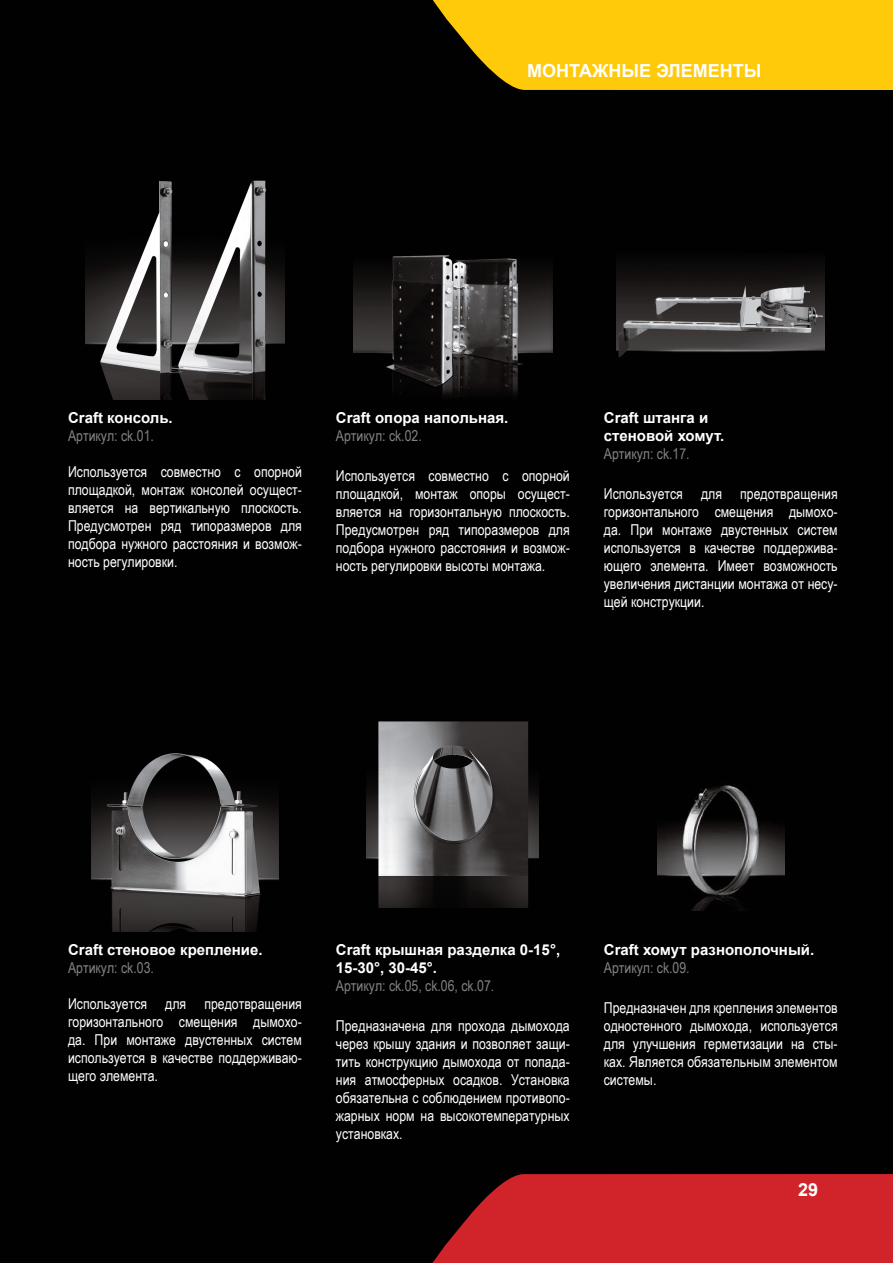
<style>
.page{position:relative;width:893px;height:1263px;background:#010101}
.page>*{position:absolute;margin:0;border:0;box-sizing:border-box;transform-origin:0 0}
.t1{font:700 18px "Arial";color:#fff}
.t2{font:15px/18px "Arial Narrow";color:#fff;text-align:justify}
.t3{font:700 15px/18px "Arial";color:#fff}
.t4{font:15px "Arial Narrow";color:#808285}
</style>
<div class="page">
<svg style="left:433px;top:0;width:460px;height:90px"></svg>
<img style="left:85px;top:180px;width:199px;height:220px">
<img style="left:353px;top:255px;width:199px;height:141px">
<img style="left:616px;top:261px;width:209px;height:96px">
<img style="left:92px;top:753px;width:186px;height:178px">
<img style="left:367px;top:721px;width:172px;height:187px">
<img style="left:657px;top:785px;width:127px;height:125px">
<svg style="left:432px;top:1174px;width:461px;height:89px"></svg>
<p class="t1" style="left:527px;top:59px;width:236px">МОНТАЖНЫЕ ЭЛЕМЕНТЫ</p>
<p class="t3" style="left:68px;top:410px;width:106px">Сraft консоль.</p>
<p class="t4" style="left:68px;top:425px;width:87px">Артикул: ck.01.</p>
<p class="t2" style="left:68px;top:463px;width:235px">Используется совместно с опорной площадкой, монтаж консолей осущест&shy;вляется на вертикальную плоскость.<br>Предусмотрен ряд типоразмеров для подбора нужного расстояния и возмож&shy;ность регулировки.</p>
<p class="t3" style="left:336px;top:410px;width:174px">Craft опора напольная.</p>
<p class="t4" style="left:336px;top:425px;width:87px">Артикул: ck.02.</p>
<p class="t2" style="left:336px;top:466px;width:235px">Используется совместно с опорной площадкой, монтаж опоры осущест&shy;вляется на горизонтальную плоскость.<br>Предусмотрен ряд типоразмеров для подбора нужного расстояния и возмож&shy;ность регулировки высоты монтажа.</p>
<p class="t3" style="left:604px;top:410px;width:122px">Craft штанга и стеновой хомут.</p>
<p class="t4" style="left:604px;top:443px;width:87px">Артикул: ck.17.</p>
<p class="t2" style="left:604px;top:484px;width:235px">Используется для предотвращения горизонтального смещения дымохо&shy;да. При монтаже двустенных систем используется в качестве поддержива&shy;ющего элемента. Имеет возможность увеличения дистанции монтажа от несу&shy;щей конструкции.</p>
<p class="t3" style="left:68px;top:941px;width:196px">Craft стеновое крепление.</p>
<p class="t4" style="left:68px;top:957px;width:87px">Артикул: ck.03.</p>
<p class="t2" style="left:68px;top:994px;width:235px">Используется для предотвращения горизонтального смещения дымохо&shy;да. При монтаже двустенных систем используется в качестве поддерживаю&shy;щего элемента.</p>
<p class="t3" style="left:336px;top:941px;width:226px">Craft крышная разделка 0-15°,<br>15-30°, 30-45°.</p>
<p class="t4" style="left:336px;top:975px;width:160px">Артикул: ck.05, ck.06, ck.07.</p>
<p class="t2" style="left:336px;top:1016px;width:235px">Предназначена для прохода дымохода через крышу здания и позволяет защи&shy;тить конструкцию дымохода от попада&shy;ния атмосферных осадков. Установка обязательна с соблюдением противопо&shy;жарных норм на высокотемпературных установках.</p>
<p class="t3" style="left:604px;top:941px;width:212px">Craft хомут разнополочный.</p>
<p class="t4" style="left:604px;top:957px;width:87px">Артикул: ck.09.</p>
<p class="t2" style="left:604px;top:998px;width:235px">Предназначен для крепления элементов одностенного дымохода, используется для улучшения герметизации на сты&shy;ках. Является обязательным элементом системы.</p>
<p class="t1" style="left:798px;top:1178px;width:22px">29</p>
</div>
